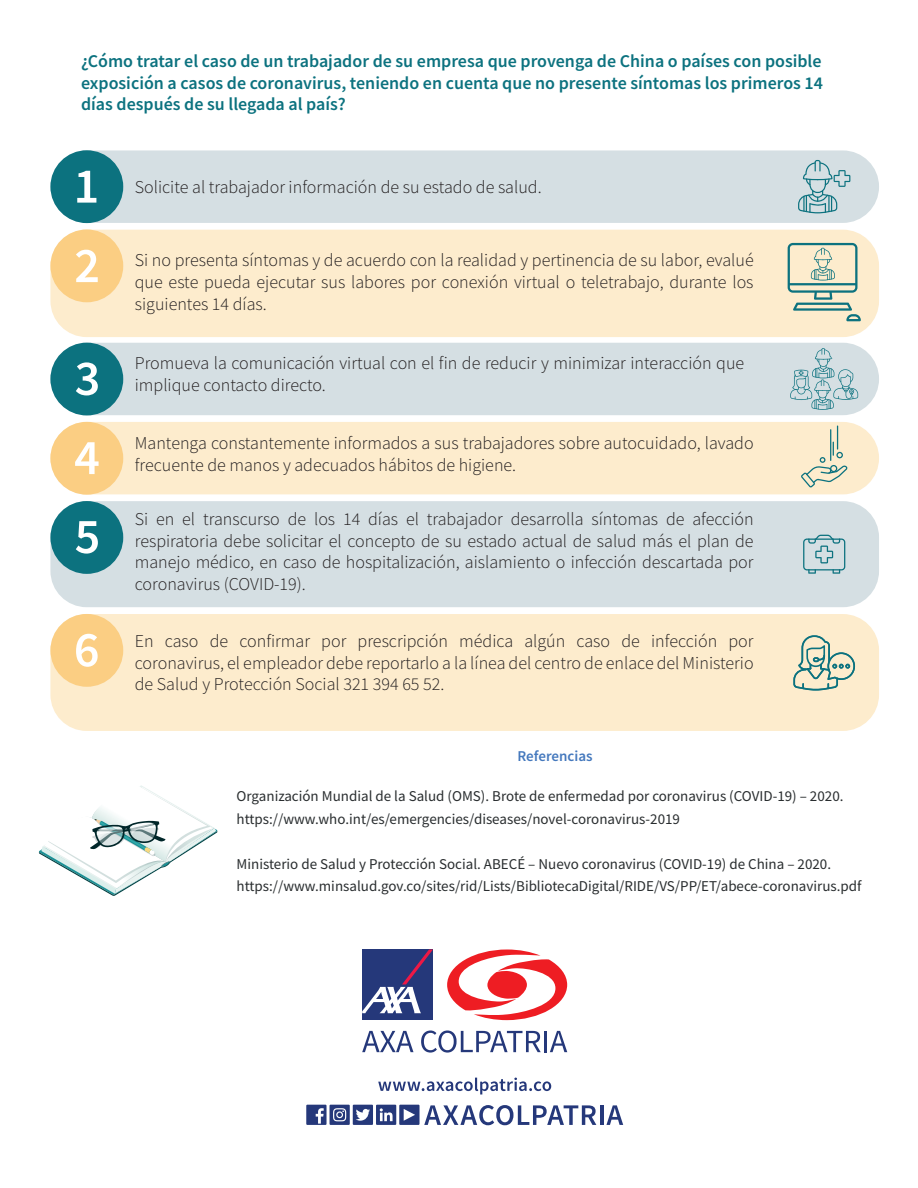
<style>
.page{position:relative;width:918px;height:1188px;background:#fff}
.page>*{position:absolute;margin:0;border:0;box-sizing:border-box;transform-origin:0 0}
.t1{font:300 18px/21.6px "Source Sans Pro";color:#231f20;text-align:justify}
.t2{font:600 18px/21.6px "Source Sans Pro";color:#0c727f;text-align:justify}
.t3{font:15px/22.5px "Source Sans Pro";color:#292d2f}
.t4{font:600 15px "Source Sans Pro";color:#4478bd}
</style>
<div class="page">
<div style="left:50px;top:230px;width:829px;height:107px;background:#fdeccd;border-radius:36px"></div>
<div style="left:50px;top:422px;width:829px;height:72px;background:#fdeccd;border-radius:36px"></div>
<div style="left:50px;top:614px;width:829px;height:117px;background:#fdeccd;border-radius:36px"></div>
<div style="left:50px;top:150px;width:829px;height:73px;background:#d5dfe3;border-radius:36px"></div>
<div style="left:50px;top:343px;width:829px;height:72px;background:#d5dfe3;border-radius:36px"></div>
<div style="left:50px;top:501px;width:829px;height:106px;background:#d5dfe3;border-radius:36px"></div>
<div style="left:50px;top:150px;width:73px;height:73px;background:#0c727f;border-radius:50%"></div>
<div style="left:50px;top:229px;width:73px;height:73px;background:#fbce83;border-radius:50%"></div>
<div style="left:50px;top:343px;width:73px;height:72px;background:#0c727f;border-radius:50%"></div>
<div style="left:50px;top:422px;width:73px;height:73px;background:#fbce83;border-radius:50%"></div>
<div style="left:50px;top:501px;width:73px;height:73px;background:#0c727f;border-radius:50%"></div>
<div style="left:50px;top:614px;width:73px;height:73px;background:#fbce83;border-radius:50%"></div>
<svg style="left:77px;top:171px;width:19px;height:32px"></svg>
<svg style="left:76px;top:250px;width:22px;height:32px"></svg>
<svg style="left:76px;top:362px;width:22px;height:33px"></svg>
<svg style="left:75px;top:442px;width:24px;height:32px"></svg>
<svg style="left:76px;top:521px;width:22px;height:33px"></svg>
<svg style="left:76px;top:634px;width:22px;height:33px"></svg>
<svg style="left:803px;top:535px;width:42px;height:39px"></svg>
<svg style="left:793px;top:635px;width:62px;height:56px"></svg>
<svg style="left:790px;top:348px;width:68px;height:62px"></svg>
<svg style="left:798px;top:160px;width:52px;height:53px"></svg>
<svg style="left:788px;top:243px;width:73px;height:78px"></svg>
<svg style="left:801px;top:426px;width:47px;height:61px"></svg>
<svg style="left:39px;top:785px;width:178px;height:111px"></svg>
<svg style="left:378px;top:1078px;width:173px;height:16px"></svg>
<svg style="left:362px;top:1031px;width:51px;height:21px"></svg>
<svg style="left:421px;top:1030px;width:120px;height:23px"></svg>
<hr style="left:544px;top:1031px;width:3px;height:21px;background:#25387a">
<svg style="left:550px;top:1031px;width:17px;height:21px"></svg>
<div style="left:362px;top:950px;width:71px;height:70px;background:#25387a"></div>
<svg style="left:362px;top:950px;width:71px;height:63px"></svg>
<svg style="left:447px;top:950px;width:120px;height:70px"></svg>
<div style="left:330px;top:1105px;width:20px;height:20px;background:#25387a"></div>
<svg style="left:333px;top:1108px;width:13px;height:13px"></svg>
<div style="left:376px;top:1105px;width:20px;height:20px;background:#25387a"></div>
<svg style="left:380px;top:1108px;width:13px;height:13px"></svg>
<div style="left:306px;top:1105px;width:21px;height:20px;background:#25387a"></div>
<svg style="left:316px;top:1108px;width:8px;height:16px"></svg>
<div style="left:353px;top:1105px;width:20px;height:20px;background:#25387a"></div>
<svg style="left:356px;top:1109px;width:14px;height:12px"></svg>
<div style="left:399px;top:1105px;width:21px;height:20px;background:#25387a"></div>
<svg style="left:404px;top:1109px;width:11px;height:12px"></svg>
<svg style="left:424px;top:1105px;width:172px;height:20px"></svg>
<hr style="left:600px;top:1105px;width:3px;height:20px;background:#25387a">
<svg style="left:606px;top:1105px;width:17px;height:20px"></svg>
<p class="t2" style="left:81px;top:50px;width:743px">¿Cómo tratar el caso de un trabajador de su empresa que provenga de China o países con posible exposición a casos de coronavirus, teniendo en cuenta que no presente síntomas los primeros 14 días después de su llegada al país?</p>
<p class="t1" style="left:135px;top:176px;width:408px">Solicite al trabajador información de su estado de salud.</p>
<p class="t1" style="left:135px;top:250px;width:620px">Si no presenta síntomas y de acuerdo con la realidad y pertinencia de su labor, evalué que este pueda ejecutar sus labores por conexión virtual o teletrabajo, durante los siguientes 14 días.</p>
<p class="t1" style="left:135px;top:353px;width:611px">Promueva la comunicación virtual con el fin de reducir y minimizar interacción que implique contacto directo.</p>
<p class="t1" style="left:135px;top:432px;width:620px">Mantenga constantemente informados a sus trabajadores sobre autocuidado, lavado frecuente de manos y adecuados hábitos de higiene.</p>
<p class="t1" style="left:135px;top:508px;width:620px">Si en el transcurso de los 14 días el trabajador desarrolla síntomas de afección respiratoria debe solicitar el concepto de su estado actual de salud más el plan de manejo médico, en caso de hospitalización, aislamiento o infección descartada por coronavirus (COVID-19).</p>
<p class="t1" style="left:135px;top:630px;width:620px">En caso de confirmar por prescripción médica algún caso de infección por coronavirus, el empleador debe reportarlo a la línea del centro de enlace del Ministerio de Salud y Protección Social 321 394 65 52.</p>
<p class="t4" style="left:518px;top:746px;width:76px">Referencias</p>
<p class="t3" style="left:237px;top:785px;width:608px">Organización Mundial de la Salud (OMS). Brote de enfermedad por coronavirus (COVID-19) – 2020. https://www.who.int/es/emergencies/diseases/novel-coronavirus-2019</p>
<p class="t3" style="left:237px;top:853px;width:626px">Ministerio de Salud y Protección Social. ABECÉ – Nuevo coronavirus (COVID-19) de China – 2020. https://www.minsalud.gov.co/sites/rid/Lists/BibliotecaDigital/RIDE/VS/PP/ET/abece-coronavirus.pdf</p>
</div>
